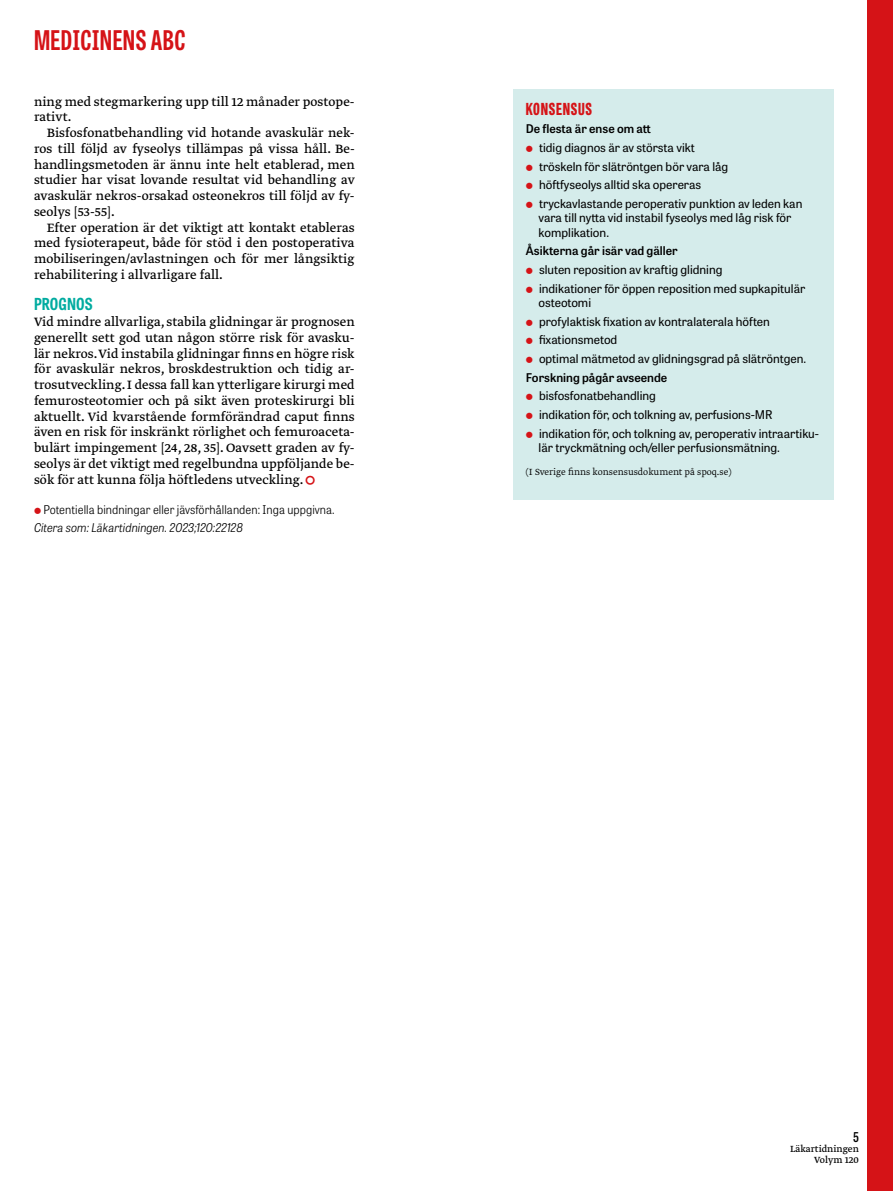
<style>
.page{position:relative;width:893px;height:1191px;background:#fff}
.page>*{position:absolute;margin:0;border:0;box-sizing:border-box;transform-origin:0 0}
.t1{font:700 27px "Tablet Gothic Compressed";letter-spacing:.02em;color:#d51317}
.t2{font:800 16.5px "Tablet Gothic Compressed";letter-spacing:.045em;color:#d51317}
.t3{font:700 16.5px "Tablet Gothic Condensed";letter-spacing:.01em;color:#00aba0}
.t4{font:14.25px/15.8px "Greta Text Pro Regular Min";color:#000;text-align:justify}
.t5{font:600 13.5px "Tablet Gothic Condensed";color:#000}
.t6{font:12px/18.6px "Tablet Gothic";color:#000}
.t7{font:600 12px "Tablet Gothic";color:#000}
.t8{font:300 12px "Tablet Gothic Narrow";letter-spacing:.005em;color:#000}
.t9{font:italic 300 12px "Tablet Gothic Narrow";color:#000}
.t10{font:10.5px "Greta Text Pro Light Min";color:#000}
.t11{font:10.5px/10.5px "Greta Text Pro";color:#000;text-align:right}
.s1{color:#d51317}
</style>
<div class="page">
<div style="left:867px;top:0;width:26px;height:1191px;background:#d51317"></div>
<div style="left:513px;top:89px;width:320px;height:411px;background:#d5eceb"></div>
<h1 class="t1" style="left:34px;top:22px;width:153px">MEDICINENS ABC</h1>
<p class="t4" style="left:34px;top:94px;width:322px">ning med stegmarkering upp till 12 månader postope&shy;rativt.</p>
<p class="t4" style="left:34px;top:125px;width:322px;text-indent:13px">Bisfosfonatbehandling vid hotande avaskulär nek&shy;ros till följd av fyseolys tillämpas på vissa håll. Be&shy;handlingsmetoden är ännu inte helt etablerad, men studier har visat lovande resultat vid behandling av avaskulär nekros-orsakad osteonekros till följd av fy&shy;seolys [53-55].</p>
<p class="t4" style="left:34px;top:220px;width:322px;text-indent:13px">Efter operation är det viktigt att kontakt etableras med fysioterapeut, både för stöd i den postoperativa mobiliseringen/avlastningen och för mer långsiktig rehabilitering i allvarligare fall.</p>
<p class="t3" style="left:34px;top:293px;width:60px">PROGNOS</p>
<p class="t4" style="left:34px;top:314px;width:322px">Vid mindre allvarliga, stabila glidningar är prognosen generellt sett god utan någon större risk för avasku&shy;lär nekros. Vid instabila glidningar finns en högre risk för avaskulär nekros, broskdestruktion och tidig ar&shy;trosutveckling. I dessa fall kan ytterligare kirurgi med femurosteotomier och på sikt även proteskirurgi bli aktuellt. Vid kvarstående formförändrad caput finns även en risk för inskränkt rörlighet och femuroaceta&shy;bulärt impingement [24, 28, 35]. Oavsett graden av fy&shy;seolys är det viktigt med regelbundna uppföljande be&shy;sök för att kunna följa höftledens utveckling. <span class="s1">▲</span></p>
<p class="t8" style="left:43px;top:501px;width:293px">Potentiella bindningar eller jävsförhållanden: Inga uppgivna.</p>
<p class="t9" style="left:34px;top:519px;width:211px">Citera som: Läkartidningen. 2023;120:22128</p>
<p class="t2" style="left:526px;top:97px;width:68px">KONSENSUS</p>
<p class="t7" style="left:526px;top:120px;width:126px">De flesta är ense om att</p>
<p class="t6" style="left:539px;top:138px;width:265px">tidig diagnos är av största vikt<br>tröskeln för slätröntgen bör vara låg<br>höftfyseolys alltid ska opereras<br>tryckavlastande peroperativ punktion av leden kan</p>
<p class="t6" style="left:539px;top:210px;width:254px;line-height:14.4px">vara till nytta vid instabil fyseolys med låg risk för komplikation.</p>
<p class="t7" style="left:526px;top:242px;width:153px">Åsikterna går isär vad gäller</p>
<p class="t6" style="left:539px;top:260px;width:268px">sluten reposition av kraftig glidning<br>indikationer för öppen reposition med supkapitulär</p>
<p class="t6" style="left:539px;top:293px;width:269px">osteotomi<br>profylaktisk fixation av kontralaterala höften fixationsmetod<br>optimal mätmetod av glidningsgrad på slätröntgen.</p>
<p class="t7" style="left:526px;top:369px;width:143px">Forskning pågår avseende</p>
<p class="t6" style="left:539px;top:386px;width:281px">bisfosfonatbehandling<br>indikation för, och tolkning av, perfusions-MR indikation för, och tolkning av, peroperativ intraartiku-</p>
<p class="t6" style="left:539px;top:438px;width:243px">lär tryckmätning och/eller perfusionsmätning.</p>
<p class="t10" style="left:526px;top:466px;width:207px">(I Sverige finns konsensusdokument på spoq.se)</p>
<p class="t5" style="left:853px;top:1127px;width:7px">5</p>
<p class="t11" style="left:790px;top:1144px;width:70px">Läkartidningen<br>Volym 120</p>
</div>
